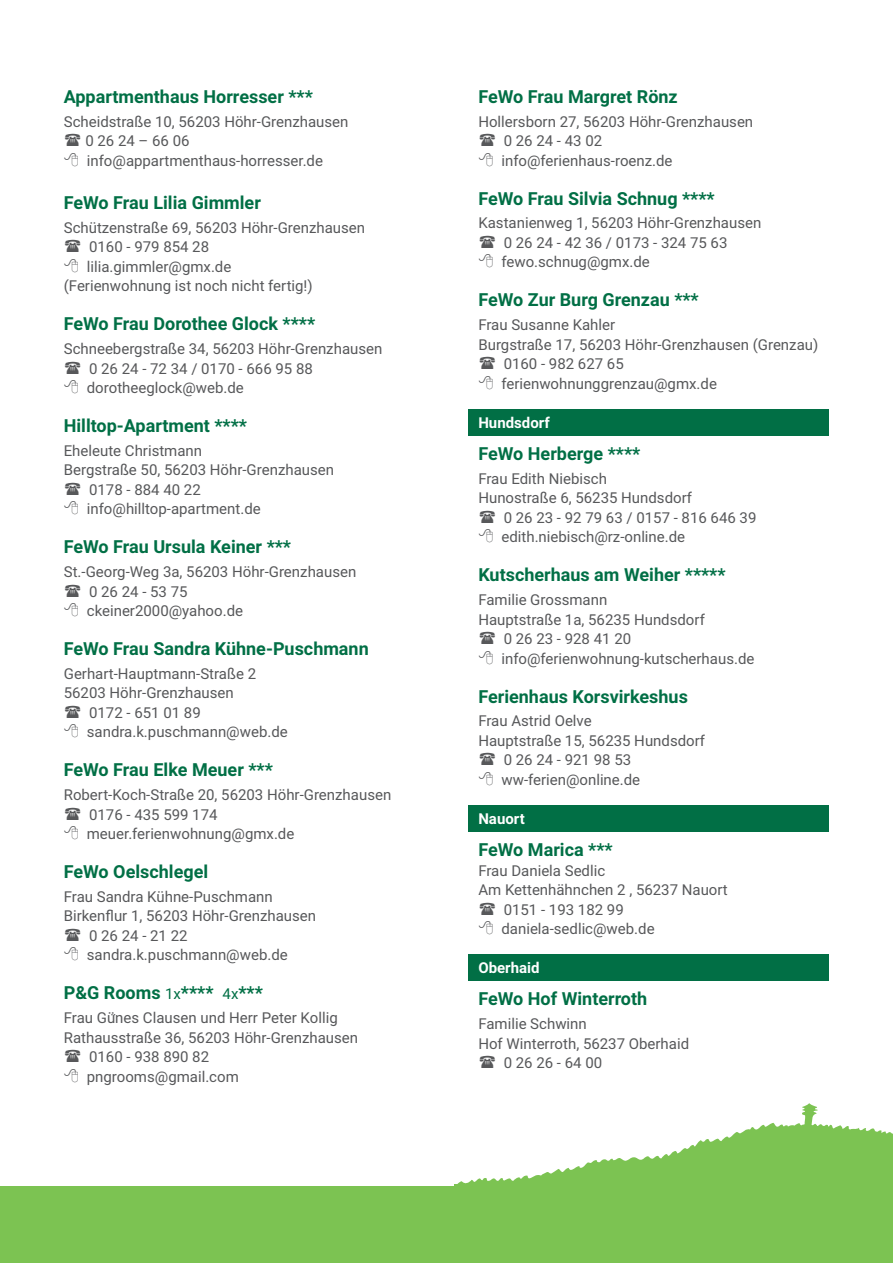
<style>
.page{position:relative;width:893px;height:1263px;background:#fff}
.page>*{position:absolute;margin:0;border:0;box-sizing:border-box;transform-origin:0 0}
.t1{font:700 18px "Roboto";color:#016f45}
.t2{font:15px/19.5px "Roboto";color:#57585a}
.t3{font:700 15px "Roboto";color:#fff}
.s1{font-weight:400;font-size:15px}
.s2{font-family:"Adobe Hebrew";font-weight:700;font-style:italic}
</style>
<div class="page">
<div style="left:468px;top:955px;width:360px;height:26px;background:#016f45"></div>
<div style="left:468px;top:805px;width:360px;height:27px;background:#016f45"></div>
<div style="left:468px;top:410px;width:360px;height:26px;background:#016f45"></div>
<svg style="left:454px;top:1103px;width:421px;height:82px"></svg>
<svg style="left:874px;top:1130px;width:19px;height:56px"></svg>
<div style="left:0;top:1186px;width:893px;height:77px;background:#7cc352"></div>
<p class="t1" style="left:64px;top:86px;width:251px">Appartmenthaus Horresser ***</p>
<p class="t2" style="left:85px;top:112px;width:265px;text-indent:-22px">Scheidstraße 10, 56203 Höhr-Grenzhausen<br>02624–6606 info@appartmenthaus-horresser.de</p>
<p class="t1" style="left:64px;top:192px;width:199px">FeWo Frau Lilia Gimmler</p>
<p class="t2" style="left:64px;top:218px;width:303px">Schützenstraße 69, 56203 Höhr-Grenzhausen</p>
<p class="t2" style="left:89px;top:237px;width:122px">0160 - 979 854 28</p>
<p class="t2" style="left:87px;top:257px;width:146px">lilia.gimmler@gmx.de</p>
<p class="t2" style="left:64px;top:276px;width:250px">(Ferienwohnung ist noch nicht fertig!)</p>
<p class="t1" style="left:64px;top:313px;width:253px">FeWo Frau Dorothee Glock ****</p>
<p class="t2" style="left:87px;top:339px;width:297px;text-indent:-23px">Schneebergstraße 34, 56203 Höhr-Grenzhausen<br>0 26 24 - 72 34 / 0170 - 666 95 88 dorotheeglock@web.de</p>
<p class="t1" style="left:64px;top:415px;width:185px">Hilltop-Apartment ****</p>
<p class="t2" style="left:64px;top:441px;width:140px">Eheleute Christmann</p>
<p class="t2" style="left:64px;top:460px;width:272px">Bergstraße 50, 56203 Höhr-Grenzhausen</p>
<p class="t2" style="left:89px;top:480px;width:113px">0178 - 884 40 22</p>
<p class="t2" style="left:87px;top:499px;width:175px">info@hilltop-apartment.de</p>
<p class="t1" style="left:64px;top:536px;width:229px">FeWo Frau Ursula Keiner ***</p>
<p class="t2" style="left:87px;top:562px;width:271px;text-indent:-23px">St.-Georg-Weg 3a, 56203 Höhr-Grenzhausen<br>02624-5375<br>ckeiner2000@yahoo.de</p>
<p class="t1" style="left:64px;top:638px;width:306px">FeWo Frau Sandra Kühne-Puschmann</p>
<p class="t2" style="left:64px;top:664px;width:194px">Gerhart-Hauptmann-Straße 2</p>
<p class="t2" style="left:64px;top:683px;width:172px">56203 Höhr-Grenzhausen</p>
<p class="t2" style="left:89px;top:703px;width:113px">0172 - 651 01 89</p>
<p class="t2" style="left:87px;top:722px;width:202px">sandra.k.puschmann@web.de</p>
<p class="t1" style="left:64px;top:759px;width:211px">FeWo Frau Elke Meuer ***</p>
<p class="t2" style="left:87px;top:785px;width:306px;text-indent:-23px">Robert-Koch-Straße 20, 56203 Höhr-Grenzhausen<br>0176 - 435 599 174 meuer.ferienwohnung@gmx.de</p>
<p class="t1" style="left:64px;top:861px;width:146px">FeWo Oelschlegel</p>
<p class="t2" style="left:64px;top:887px;width:211px">Frau Sandra Kühne-Puschmann</p>
<p class="t2" style="left:64px;top:906px;width:254px">Birkenflur 1, 56203 Höhr-Grenzhausen</p>
<p class="t2" style="left:89px;top:926px;width:100px">02624-2122</p>
<p class="t2" style="left:87px;top:945px;width:202px">sandra.k.puschmann@web.de</p>
<p class="t1" style="left:64px;top:982px;width:201px">P&amp;G Rooms <span class="s1">1x</span>**** <span class="s1">4x</span>***</p>
<p class="t2" style="left:64px;top:1008px;width:275px">Frau Gü<span class="s2">̈</span>nes Clausen und Herr Peter Kollig</p>
<p class="t2" style="left:64px;top:1028px;width:296px">Rathausstraße 36, 56203 Höhr-Grenzhausen</p>
<p class="t2" style="left:89px;top:1047px;width:122px">0160 - 938 890 82</p>
<p class="t2" style="left:87px;top:1067px;width:153px">pngrooms@gmail.com</p>
<p class="t1" style="left:478px;top:86px;width:201px">FeWo Frau Margret Rönz</p>
<p class="t2" style="left:501px;top:112px;width:253px;text-indent:-23px">Hollersborn 27, 56203 Höhr-Grenzhausen<br>02624-4302 info@ferienhaus-roenz.de</p>
<p class="t1" style="left:478px;top:188px;width:238px">FeWo Frau Silvia Schnug ****</p>
<p class="t2" style="left:501px;top:214px;width:261px;text-indent:-23px">Kastanienweg 1, 56203 Höhr-Grenzhausen<br>0 26 24 - 42 36 / 0173 - 324 75 63 fewo.schnug@gmx.de</p>
<p class="t1" style="left:478px;top:290px;width:222px">FeWo Zur Burg Grenzau ***</p>
<p class="t2" style="left:478px;top:315px;width:138px">Frau Susanne Kahler</p>
<p class="t2" style="left:478px;top:335px;width:341px">Burgstraße 17, 56203 Höhr-Grenzhausen (Grenzau)</p>
<p class="t2" style="left:504px;top:354px;width:122px">0160 - 982 627 65</p>
<p class="t2" style="left:501px;top:374px;width:217px">ferienwohnunggrenzau@gmx.de</p>
<p class="t3" style="left:478px;top:414px;width:73px">Hundsdorf</p>
<p class="t1" style="left:478px;top:443px;width:163px">FeWo Herberge ****</p>
<p class="t2" style="left:478px;top:469px;width:130px">Frau Edith Niebisch</p>
<p class="t2" style="left:478px;top:488px;width:215px">Hunostraße 6, 56235 Hundsdorf</p>
<p class="t2" style="left:504px;top:508px;width:254px">0 26 23 - 92 79 63 / 0157 - 816 646 39</p>
<p class="t2" style="left:501px;top:527px;width:185px">edith.niebisch@rz-online.de</p>
<p class="t1" style="left:478px;top:564px;width:249px">Kutscherhaus am Weiher *****</p>
<p class="t2" style="left:478px;top:590px;width:130px">Familie Grossmann</p>
<p class="t2" style="left:478px;top:610px;width:228px">Hauptstraße 1a, 56235 Hundsdorf</p>
<p class="t2" style="left:504px;top:629px;width:129px">0 26 23 - 928 41 20</p>
<p class="t2" style="left:501px;top:649px;width:254px">info@ferienwohnung-kutscherhaus.de</p>
<p class="t1" style="left:478px;top:686px;width:211px">Ferienhaus Korsvirkeshus</p>
<p class="t2" style="left:478px;top:711px;width:115px">Frau Astrid Oelve</p>
<p class="t2" style="left:478px;top:731px;width:228px">Hauptstraße 15, 56235 Hundsdorf</p>
<p class="t2" style="left:504px;top:750px;width:129px">0 26 24 - 921 98 53</p>
<p class="t2" style="left:501px;top:770px;width:140px">ww-ferien@online.de</p>
<p class="t3" style="left:478px;top:810px;width:48px">Nauort</p>
<p class="t1" style="left:478px;top:839px;width:136px">FeWo Marica ***</p>
<p class="t2" style="left:478px;top:861px;width:128px">Frau Daniela Sedlic</p>
<p class="t2" style="left:478px;top:880px;width:251px">Am Kettenhähnchen 2 , 56237 Nauort</p>
<p class="t2" style="left:504px;top:900px;width:122px">0151 - 193 182 99</p>
<p class="t2" style="left:501px;top:919px;width:155px">daniela-sedlic@web.de</p>
<p class="t3" style="left:478px;top:959px;width:63px">Oberhaid</p>
<p class="t1" style="left:478px;top:988px;width:170px">FeWo Hof Winterroth</p>
<p class="t2" style="left:478px;top:1014px;width:110px">Familie Schwinn</p>
<p class="t2" style="left:478px;top:1034px;width:212px">Hof Winterroth, 56237 Oberhaid</p>
<p class="t2" style="left:504px;top:1053px;width:100px">02626-6400</p>
</div>
